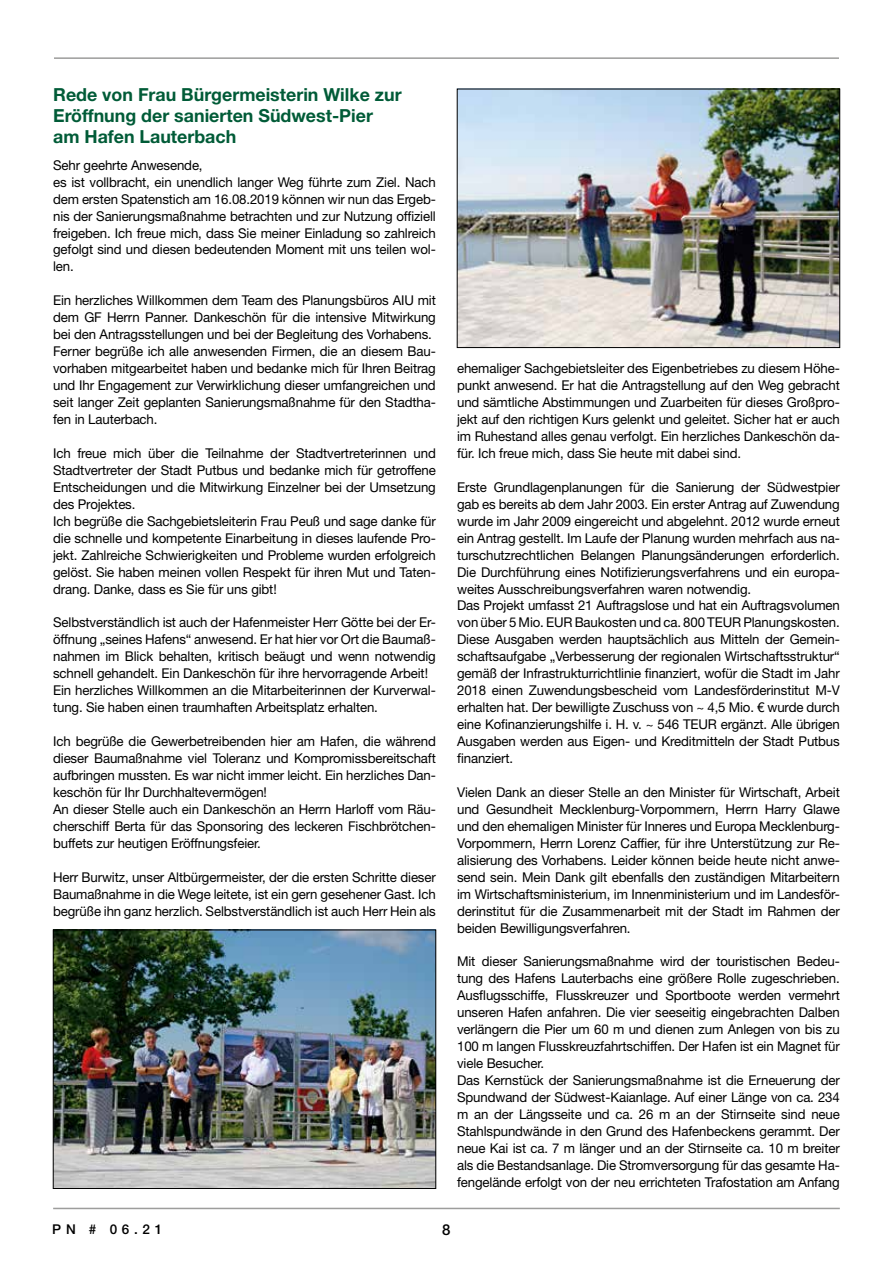
<style>
.page{position:relative;width:893px;height:1263px;background:#fff}
.page>*{position:absolute;margin:0;border:0;box-sizing:border-box;transform-origin:0 0}
.t1{font:700 18px/21px "Helvetica Neue LT Std";color:#005b37}
.t2{font:500 15px "Helvetica Neue LT Std";color:#000}
.t3{font:13.5px/17px "Helvetica Neue LT Std";letter-spacing:-.01em;color:#000}
.t4{font:500 13.5px "Helvetica Neue LT Std";color:#000}
</style>
<div class="page">
<hr style="left:53px;top:1208px;width:787px;height:1px;background:#9d9d9c">
<hr style="left:54px;top:57px;width:785px;height:2px;background:#9d9d9c">
<img style="left:459px;top:91px;width:379px;height:255px">
<div style="left:457px;top:89px;width:383px;height:259px;border:1px solid #000"></div>
<img style="left:55px;top:932px;width:379px;height:254px">
<div style="left:53px;top:930px;width:383px;height:258px;border:1px solid #000"></div>
<h1 class="t1" style="left:53px;top:84px;width:350px">Rede von Frau Bürgermeisterin Wilke zur<br>Eröffnung der sanierten Südwest-Pier am Hafen Lauterbach</h1>
<p class="t3" style="left:53px;top:156px;width:384px">Sehr geehrte Anwesende,<br>es ist vollbracht, ein unendlich langer Weg führte zum Ziel. Nach dem ersten Spatenstich am 16.08.2019 können wir nun das Ergeb&shy;nis der Sanierungsmaßnahme betrachten und zur Nutzung offiziell freigeben. Ich freue mich, dass Sie meiner Einladung so zahlreich gefolgt sind und diesen bedeutenden Moment mit uns teilen wol&shy;len.</p>
<p class="t3" style="left:53px;top:292px;width:384px">Ein herzliches Willkommen dem Team des Planungsbüros AIU mit dem GF Herrn Panner. Dankeschön für die intensive Mitwirkung bei den Antragsstellungen und bei der Begleitung des Vorhabens.<br>Ferner begrüße ich alle anwesenden Firmen, die an diesem Bau&shy;vorhaben mitgearbeitet haben und bedanke mich für Ihren Beitrag und Ihr Engagement zur Verwirklichung dieser umfangreichen und seit langer Zeit geplanten Sanierungsmaßnahme für den Stadtha&shy;fen in Lauterbach.</p>
<p class="t3" style="left:53px;top:444px;width:384px">Ich freue mich über die Teilnahme der Stadtvertreterinnen und Stadtvertreter der Stadt Putbus und bedanke mich für getroffene Entscheidungen und die Mitwirkung Einzelner bei der Umsetzung des Projektes.<br>Ich begrüße die Sachgebietsleiterin Frau Peuß und sage danke für die schnelle und kompetente Einarbeitung in dieses laufende Pro&shy;jekt. Zahlreiche Schwierigkeiten und Probleme wurden erfolgreich gelöst. Sie haben meinen vollen Respekt für ihren Mut und Taten&shy;drang. Danke, dass es Sie für uns gibt!</p>
<p class="t3" style="left:53px;top:614px;width:384px">Selbstverständlich ist auch der Hafenmeister Herr Götte bei der Er&shy;öffnung „seines Hafens“ anwesend. Er hat hier vor Ort die Baumaß&shy;nahmen im Blick behalten, kritisch beäugt und wenn notwendig schnell gehandelt. Ein Dankeschön für ihre hervorragende Arbeit!<br>Ein herzliches Willkommen an die Mitarbeiterinnen der Kurverwal&shy;tung. Sie haben einen traumhaften Arbeitsplatz erhalten.</p>
<p class="t3" style="left:53px;top:733px;width:384px">Ich begrüße die Gewerbetreibenden hier am Hafen, die während dieser Baumaßnahme viel Toleranz und Kompromissbereitschaft aufbringen mussten. Es war nicht immer leicht. Ein herzliches Dan&shy;keschön für Ihr Durchhaltevermögen!<br>An dieser Stelle auch ein Dankeschön an Herrn Harloff vom Räu&shy;cherschiff Berta für das Sponsoring des leckeren Fischbrötchen&shy;buffets zur heutigen Eröffnungsfeier.</p>
<p class="t3" style="left:53px;top:868px;width:384px;text-align:justify">Herr Burwitz, unser Altbürgermeister, der die ersten Schritte dieser Baumaßnahme in die Wege leitete, ist ein gern gesehener Gast. Ich begrüße ihn ganz herzlich. Selbstverständlich ist auch Herr Hein als</p>
<p class="t3" style="left:457px;top:360px;width:384px;text-align:justify">ehemaliger Sachgebietsleiter des Eigenbetriebes zu diesem Höhe&shy;punkt anwesend. Er hat die Antragstellung auf den Weg gebracht und sämtliche Abstimmungen und Zuarbeiten für dieses Großpro&shy;jekt auf den richtigen Kurs gelenkt und geleitet. Sicher hat er auch im Ruhestand alles genau verfolgt. Ein herzliches Dankeschön da&shy;für. Ich freue mich, dass Sie heute mit dabei sind.</p>
<p class="t3" style="left:457px;top:478px;width:384px">Erste Grundlagenplanungen für die Sanierung der Südwestpier gab es bereits ab dem Jahr 2003. Ein erster Antrag auf Zuwendung wurde im Jahr 2009 eingereicht und abgelehnt. 2012 wurde erneut ein Antrag gestellt. Im Laufe der Planung wurden mehrfach aus na&shy;turschutzrechtlichen Belangen Planungsänderungen erforderlich.<br>Die Durchführung eines Notifizierungsverfahrens und ein europa&shy;weites Ausschreibungsverfahren waren notwendig.<br>Das Projekt umfasst 21 Auftragslose und hat ein Auftragsvolumen von über 5 Mio. EUR Baukosten und ca. 800 TEUR Planungskosten.<br>Diese Ausgaben werden hauptsächlich aus Mitteln der Gemein&shy;schaftsaufgabe „Verbesserung der regionalen Wirtschaftsstruktur“ gemäß der Infrastrukturrichtlinie finanziert, wofür die Stadt im Jahr 2018 einen Zuwendungsbescheid vom Landesförderinstitut M-V erhalten hat. Der bewilligte Zuschuss von ~ 4,5 Mio. € wurde durch eine Kofinanzierungshilfe i. H. v. ~ 546 TEUR ergänzt. Alle übrigen Ausgaben werden aus Eigen- und Kreditmitteln der Stadt Putbus finanziert.</p>
<p class="t3" style="left:457px;top:783px;width:384px;text-align:justify">Vielen Dank an dieser Stelle an den Minister für Wirtschaft, Arbeit und Gesundheit Mecklenburg-Vorpommern, Herrn Harry Glawe und den ehemaligen Minister für Inneres und Europa Mecklenburg-Vorpommern, Herrn Lorenz Caffier, für ihre Unterstützung zur Re&shy;alisierung des Vorhabens. Leider können beide heute nicht anwe&shy;send sein. Mein Dank gilt ebenfalls den zuständigen Mitarbeitern im Wirtschaftsministerium, im Innenministerium und im Landesför&shy;derinstitut für die Zusammenarbeit mit der Stadt im Rahmen der beiden Bewilligungsverfahren.</p>
<p class="t3" style="left:457px;top:953px;width:384px">Mit dieser Sanierungsmaßnahme wird der touristischen Bedeu&shy;tung des Hafens Lauterbachs eine größere Rolle zugeschrieben.<br>Ausflugsschiffe, Flusskreuzer und Sportboote werden vermehrt unseren Hafen anfahren. Die vier seeseitig eingebrachten Dalben verlängern die Pier um 60 m und dienen zum Anlegen von bis zu 100 m langen Flusskreuzfahrtschiffen. Der Hafen ist ein Magnet für viele Besucher.<br>Das Kernstück der Sanierungsmaßnahme ist die Erneuerung der Spundwand der Südwest-Kaianlage. Auf einer Länge von ca. 234 m an der Längsseite und ca. 26 m an der Stirnseite sind neue Stahlspundwände in den Grund des Hafenbeckens gerammt. Der neue Kai ist ca. 7 m länger und an der Stirnseite ca. 10 m breiter als die Bestandsanlage. Die Stromversorgung für das gesamte Ha&shy;fengelände erfolgt von der neu errichteten Trafostation am Anfang</p>
<p class="t4" style="left:52px;top:1221px;width:112px">PN # 06.21</p>
<p class="t2" style="left:442px;top:1221px;width:10px">8</p>
</div>
